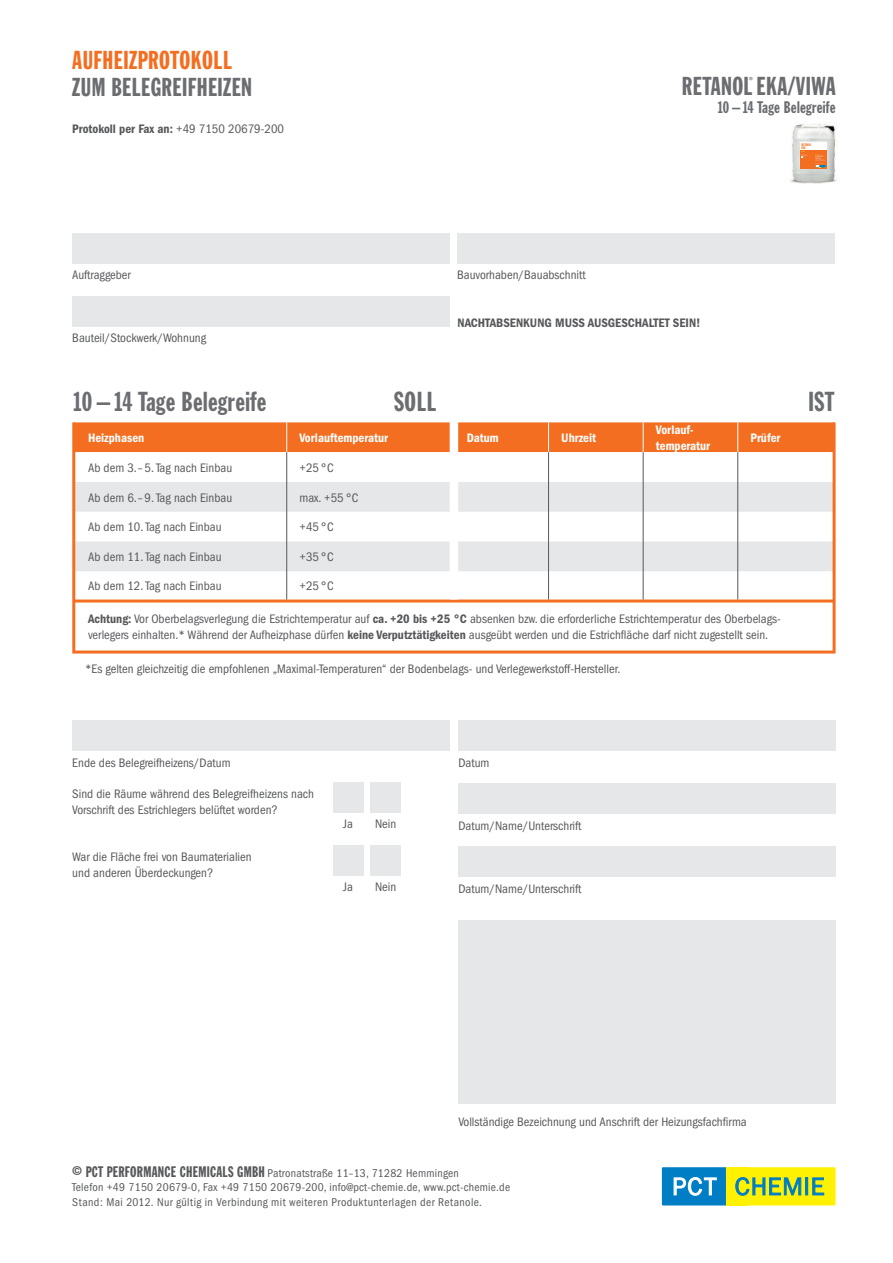
<style>
.page{position:relative;width:893px;height:1263px;background:#fff}
.page>*{position:absolute;margin:0;border:0;box-sizing:border-box;transform-origin:0 0}
.t1{font:27px "Franklin Gothic Extra Cond";letter-spacing:.02em;color:#6c6d70}
.t2{font:25.5px "Franklin Gothic Extra Cond";letter-spacing:.02em;color:#6c6d70}
.t3{font:25.5px "Franklin Gothic Extra Cond";letter-spacing:.02em;color:#f36e21}
.t4{font:16.5px "Franklin Gothic Extra Cond";letter-spacing:.02em;color:#6c6d70}
.t5{font:condensed 12.75px/15.8px "Franklin Gothic";color:#57585a}
.t6{font:600 condensed 12.75px "Franklin Gothic";color:#57585a}
.t7{font:600 condensed 12.75px/15.8px "Franklin Gothic";color:#fff}
.t8{font:condensed 11.7px/14.2px "Franklin Gothic";letter-spacing:.02em;color:#57585a}
.t9{font:5.55px "Franklin Gothic Extra Cond";color:#6c6d70}
.t10{font:3.6px/3.2px "Franklin Gothic Extra Cond";letter-spacing:.015em;color:#f36e21}
.s1{font-weight:400}
.s2{font-weight:600}
.s3{font-family:"Franklin Gothic Extra Cond";font-stretch:normal;font-size:15px}
</style>
<div class="page">
<div style="left:75px;top:422px;width:758px;height:30px;background:#f36e21"></div>
<svg style="left:75px;top:452px;width:758px;height:198px"></svg>
<svg style="left:75px;top:482px;width:758px;height:89px;fill:#e6e7e9"></svg>
<hr style="left:72px;top:422px;width:3px;height:30px;background:#f36e21">
<hr style="left:833px;top:422px;width:3px;height:30px;background:#f36e21">
<hr style="left:72px;top:452px;width:3px;height:30px;background:#f36e21">
<hr style="left:833px;top:452px;width:3px;height:30px;background:#f36e21">
<hr style="left:72px;top:482px;width:3px;height:30px;background:#f36e21">
<hr style="left:833px;top:482px;width:3px;height:30px;background:#f36e21">
<hr style="left:72px;top:512px;width:3px;height:29px;background:#f36e21">
<hr style="left:833px;top:512px;width:3px;height:29px;background:#f36e21">
<hr style="left:72px;top:541px;width:3px;height:30px;background:#f36e21">
<hr style="left:833px;top:541px;width:3px;height:30px;background:#f36e21">
<hr style="left:72px;top:571px;width:3px;height:28px;background:#f36e21">
<hr style="left:833px;top:571px;width:3px;height:28px;background:#f36e21">
<hr style="left:72px;top:599px;width:215px;height:3px;background:#f36e21">
<hr style="left:72px;top:602px;width:3px;height:48px;background:#f36e21">
<hr style="left:287px;top:599px;width:549px;height:3px;background:#f36e21">
<hr style="left:833px;top:602px;width:3px;height:48px;background:#f36e21">
<hr style="left:72px;top:650px;width:666px;height:3px;background:#f36e21">
<hr style="left:738px;top:650px;width:98px;height:3px;background:#f36e21">
<hr style="left:286px;top:422px;width:1px;height:30px;background:#fff">
<hr style="left:548px;top:422px;width:1px;height:30px;background:#fff">
<hr style="left:643px;top:422px;width:1px;height:30px;background:#fff">
<hr style="left:737px;top:422px;width:1px;height:30px;background:#fff">
<div style="left:450px;top:422px;width:8px;height:30px;background:#fff"></div>
<div style="left:450px;top:452px;width:8px;height:30px;background:#fff"></div>
<div style="left:450px;top:482px;width:8px;height:30px;background:#fff"></div>
<div style="left:450px;top:512px;width:8px;height:29px;background:#fff"></div>
<div style="left:450px;top:541px;width:8px;height:30px;background:#fff"></div>
<div style="left:450px;top:571px;width:8px;height:28px;background:#fff"></div>
<hr style="left:548px;top:452px;width:1px;height:30px;background:#57585a">
<hr style="left:643px;top:452px;width:1px;height:30px;background:#57585a">
<hr style="left:737px;top:452px;width:1px;height:30px;background:#57585a">
<hr style="left:548px;top:482px;width:1px;height:30px;background:#57585a">
<hr style="left:643px;top:482px;width:1px;height:30px;background:#57585a">
<hr style="left:737px;top:482px;width:1px;height:30px;background:#57585a">
<svg style="left:548px;top:512px;width:1px;height:29px"></svg>
<svg style="left:643px;top:512px;width:1px;height:29px"></svg>
<svg style="left:737px;top:512px;width:1px;height:29px"></svg>
<hr style="left:548px;top:541px;width:1px;height:30px;background:#57585a">
<hr style="left:643px;top:541px;width:1px;height:30px;background:#57585a">
<hr style="left:737px;top:541px;width:1px;height:30px;background:#57585a">
<svg style="left:548px;top:571px;width:1px;height:28px"></svg>
<svg style="left:643px;top:571px;width:1px;height:28px"></svg>
<svg style="left:737px;top:571px;width:1px;height:28px"></svg>
<hr style="left:286px;top:452px;width:1px;height:30px;background:#57585a">
<hr style="left:286px;top:482px;width:1px;height:30px;background:#57585a">
<svg style="left:286px;top:512px;width:1px;height:29px"></svg>
<hr style="left:286px;top:541px;width:1px;height:30px;background:#57585a">
<svg style="left:286px;top:571px;width:1px;height:28px"></svg>
<div style="left:72px;top:233px;width:378px;height:31px;background:#e6e7e9"></div>
<div style="left:457px;top:233px;width:378px;height:31px;background:#e6e7e9"></div>
<div style="left:72px;top:296px;width:378px;height:31px;background:#e6e7e9"></div>
<div style="left:458px;top:920px;width:378px;height:183px;background:#e6e7e9"></div>
<div style="left:72px;top:720px;width:378px;height:31px;background:#e6e7e9"></div>
<div style="left:333px;top:782px;width:30px;height:30px;background:#e6e7e9"></div>
<div style="left:370px;top:782px;width:31px;height:30px;background:#e6e7e9"></div>
<div style="left:333px;top:845px;width:30px;height:30px;background:#e6e7e9"></div>
<div style="left:370px;top:845px;width:31px;height:30px;background:#e6e7e9"></div>
<div style="left:458px;top:720px;width:378px;height:31px;background:#e6e7e9"></div>
<div style="left:458px;top:783px;width:378px;height:31px;background:#e6e7e9"></div>
<div style="left:458px;top:846px;width:378px;height:31px;background:#e6e7e9"></div>
<div style="left:662px;top:1167px;width:70px;height:38px;background:#007ec5"></div>
<div style="left:726px;top:1167px;width:110px;height:38px;background:#fff101"></div>
<svg style="left:673px;top:1177px;width:44px;height:19px"></svg>
<svg style="left:735px;top:1177px;width:67px;height:19px"></svg>
<div style="left:805px;top:1177px;width:3px;height:18px;border:1px solid #007ec5"></div>
<svg style="left:812px;top:1177px;width:13px;height:19px"></svg>
<img style="left:795px;top:123px;width:40px;height:3px">
<img style="left:791px;top:126px;width:46px;height:58px">
<div style="left:801px;top:142px;width:26px;height:26px;background:#fff"></div>
<div style="left:801px;top:150px;width:26px;height:18px;background:#f36e21"></div>
<svg style="left:816px;top:165px;width:10px;height:2px"></svg>
<h2 class="t3" style="left:72px;top:51px;width:161px">AUFHEIZPROTOKOLL</h2>
<h2 class="t2" style="left:72px;top:78px;width:181px">ZUM BELEGREIFHEIZEN</h2>
<h2 class="t2" style="left:682px;top:77px;width:155px">RETANOLEKA/VIWA</h2>
<p class="t9" style="left:749px;top:77px;width:5px">®</p>
<p class="t4" style="left:718px;top:101px;width:119px">10 – 14 Tage Belegreife</p>
<p class="t6" style="left:72px;top:124px;width:213px">Protokoll per Fax an: <span class="s1">+49 7150 20679-200</span></p>
<p class="t5" style="left:72px;top:267px;width:60px">Auftraggeber</p>
<p class="t5" style="left:457px;top:267px;width:130px">Bauvorhaben/Bauabschnitt</p>
<p class="t6" style="left:458px;top:318px;width:245px">NACHTABSENKUNG MUSS AUSGESCHALTET SEIN!</p>
<p class="t5" style="left:72px;top:331px;width:135px">Bauteil/Stockwerk/Wohnung</p>
<p class="t10" style="left:801px;top:143px;width:12px">RETANOL<br>EKA</p>
<h1 class="t1" style="left:74px;top:392px;width:194px">10 – 14 Tage Belegreife</h1>
<h1 class="t1" style="left:394px;top:392px;width:44px">SOLL</h1>
<h1 class="t1" style="left:808px;top:392px;width:27px">IST</h1>
<p class="t7" style="left:88px;top:431px;width:58px">Heizphasen</p>
<p class="t7" style="left:299px;top:431px;width:90px">Vorlauftemperatur</p>
<p class="t7" style="left:467px;top:431px;width:34px">Datum</p>
<p class="t7" style="left:561px;top:431px;width:36px">Uhrzeit</p>
<p class="t7" style="left:656px;top:423px;width:56px">Vorlauf&shy;temperatur</p>
<p class="t7" style="left:750px;top:431px;width:31px">Prüfer</p>
<p class="t5" style="left:88px;top:460px;width:146px">Ab dem 3. – 5. Tag nach Einbau</p>
<p class="t5" style="left:299px;top:460px;width:36px">+25 °C</p>
<p class="t5" style="left:88px;top:490px;width:146px">Ab dem 6. – 9. Tag nach Einbau</p>
<p class="t5" style="left:299px;top:490px;width:60px">max. +55 °C</p>
<p class="t5" style="left:88px;top:520px;width:135px">Ab dem 10. Tag nach Einbau</p>
<p class="t5" style="left:299px;top:520px;width:36px">+45 °C</p>
<p class="t5" style="left:88px;top:550px;width:135px">Ab dem 11. Tag nach Einbau</p>
<p class="t5" style="left:299px;top:550px;width:36px">+35 °C</p>
<p class="t5" style="left:88px;top:579px;width:135px">Ab dem 12. Tag nach Einbau</p>
<p class="t5" style="left:299px;top:579px;width:36px">+25 °C</p>
<p class="t5" style="left:88px;top:612px;width:694px"><span class="s2">Achtung:</span> Vor Oberbelagsverlegung die Estrichtemperatur auf <span class="s2">ca. +20 bis +25 °C</span> absenken bzw. die erforderliche Estrichtemperatur des Oberbelags&shy;verlegers einhalten.* Während der Aufheizphase dürfen <span class="s2">keine Verputztätigkeiten</span> ausgeübt werden und die Estrichfläche darf nicht zugestellt sein.</p>
<p class="t5" style="left:85px;top:662px;width:537px">*Es gelten gleichzeitig die empfohlenen „Maximal-Temperaturen“ der Bodenbelags- und Verlegewerkstoff-Hersteller.</p>
<p class="t5" style="left:72px;top:755px;width:160px">Ende des Belegreifheizens/Datum</p>
<p class="t5" style="left:72px;top:787px;width:243px">Sind die Räume während des Belegreifheizens nach<br>Vorschrift des Estrichlegers belüftet worden?</p>
<p class="t5" style="left:72px;top:850px;width:181px">War die Fläche frei von Baumaterialien und anderen Überdeckungen?</p>
<p class="t5" style="left:343px;top:817px;width:11px">Ja</p>
<p class="t5" style="left:375px;top:817px;width:23px">Nein</p>
<p class="t5" style="left:343px;top:880px;width:11px">Ja</p>
<p class="t5" style="left:375px;top:880px;width:23px">Nein</p>
<p class="t5" style="left:458px;top:755px;width:33px">Datum</p>
<p class="t5" style="left:458px;top:818px;width:125px">Datum/Name/Unterschrift</p>
<p class="t5" style="left:458px;top:881px;width:125px">Datum/Name/Unterschrift</p>
<p class="t5" style="left:458px;top:1115px;width:290px">Vollständige Bezeichnung und Anschrift der Heizungsfachfirma</p>
<p class="t8" style="left:72px;top:1167px;width:439px"><span class="s3">© PCT PERFORMANCE CHEMICALS GMBH</span> Patronatstraße 11–13, 71282 Hemmingen<br>Telefon +49 7150 20679-0, Fax +49 7150 20679-200, info@pct-chemie.de, www.pct-chemie.de<br>Stand: Mai 2012. Nur gültig in Verbindung mit weiteren Produktunterlagen der Retanole.</p>
</div>
